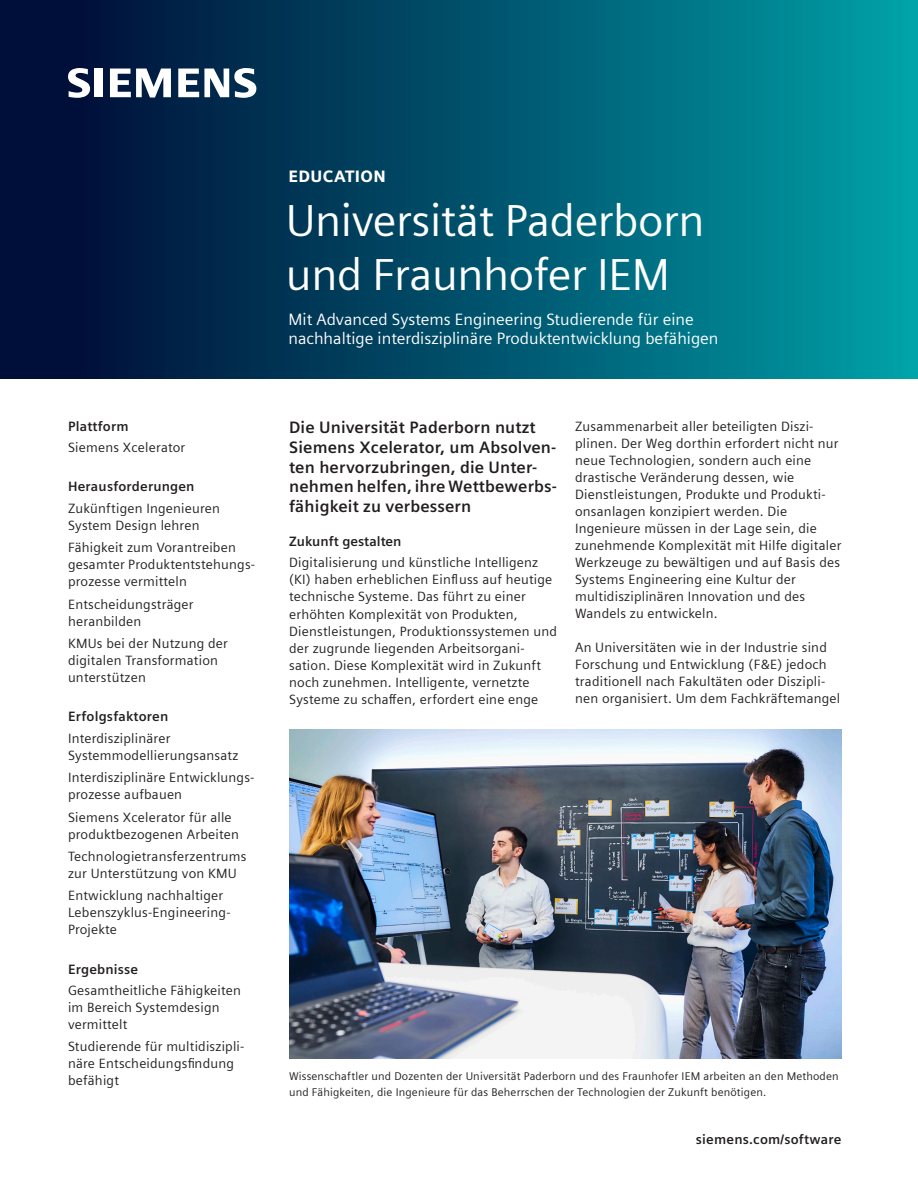
<style>
.page{position:relative;width:918px;height:1188px;background:#fff}
.page>*{position:absolute;margin:0;border:0;box-sizing:border-box;transform-origin:0 0}
.Cover_Headline_-_Bus{font:45px/54px "Siemens Sans";letter-spacing:-.01em;color:#fff}
.Body_lead-in_text{font:700 16.5px/19.8px "Siemens Sans";letter-spacing:.01em;color:#231f20}
.Cover_Subhead{font:16.5px/19.8px "Siemens Sans";color:#fff}
.Industry_top_line{font:900 16.5px "Siemens Sans";letter-spacing:.02em;color:#fff}
.Body_Text{font:13.5px/17px "Siemens Sans";letter-spacing:.015em;color:#231f20}
.Side_bar_text{font:13.5px/17px "Siemens Sans";letter-spacing:.015em;color:#231f20}
.Side_bar_head{font:700 13.5px "Siemens Sans";letter-spacing:.015em;color:#231f20}
.URL_on_cover{font:700 13.5px "Siemens Sans";letter-spacing:.015em;color:#231f20}
.Body_Subhead{font:700 13.5px "Siemens Sans";color:#231f20}
.Caption_7_5pt_3_75mm{font:11.25px/15.9px "Siemens Sans";letter-spacing:.015em;color:#231f20}
</style>
<div class="page">
<div style="left:0;top:0;width:918px;height:378px;background:linear-gradient(to right,#000430,#009fa6)"></div>
<img style="left:289px;top:729px;width:552px;height:330px">
<svg style="left:68px;top:68px;width:35px;height:30px"></svg>
<svg style="left:110px;top:69px;width:61px;height:29px"></svg>
<svg style="left:178px;top:68px;width:78px;height:30px"></svg>
<p class="Side_bar_head" style="left:68px;top:416px;width:62px">Plattform</p>
<p class="Side_bar_text" style="left:68px;top:438px;width:119px">Siemens Xcelerator</p>
<p class="Side_bar_head" style="left:68px;top:476px;width:128px">Herausforderungen</p>
<p class="Side_bar_text" style="left:68px;top:499px;width:153px">Zukünftigen Ingenieuren<br>System Design lehren</p>
<p class="Side_bar_text" style="left:68px;top:538px;width:189px">Fähigkeit zum Vorantreiben gesamter Produktentstehungs&shy;prozesse vermitteln</p>
<p class="Side_bar_text" style="left:68px;top:595px;width:127px">Entscheidungsträger heranbilden</p>
<p class="Side_bar_text" style="left:68px;top:634px;width:161px">KMUs bei der Nutzung der digitalen Transformation unterstützen</p>
<p class="Side_bar_head" style="left:68px;top:706px;width:102px">Erfolgsfaktoren</p>
<p class="Side_bar_text" style="left:68px;top:729px;width:172px">Interdisziplinärer<br>Systemmodellierungsansatz</p>
<p class="Side_bar_text" style="left:68px;top:768px;width:188px">Interdisziplinäre Entwicklungs&shy;prozesse aufbauen</p>
<p class="Side_bar_text" style="left:68px;top:807px;width:172px">Siemens Xcelerator für alle produktbezogenen Arbeiten</p>
<p class="Side_bar_text" style="left:68px;top:847px;width:180px">Technologietransferzentrums zur Unterstützung von KMU</p>
<p class="Side_bar_text" style="left:68px;top:886px;width:164px">Entwicklung nachhaltiger<br>Lebenszyklus-Engineering-<br>Projekte</p>
<p class="Side_bar_head" style="left:68px;top:959px;width:72px">Ergebnisse</p>
<p class="Side_bar_text" style="left:68px;top:981px;width:174px">Gesamtheitliche Fähigkeiten im Bereich Systemdesign vermittelt</p>
<p class="Side_bar_text" style="left:68px;top:1037px;width:178px">Studierende für multidiszipli&shy;näre Entscheidungsfindung befähigt</p>
<p class="Industry_top_line" style="left:288px;top:163px;width:99px">EDUCATION</p>
<p class="Cover_Headline_-_Bus" style="left:286px;top:190px;width:420px">Universität Paderborn und Fraunhofer IEM</p>
<p class="Cover_Subhead" style="left:288px;top:308px;width:432px">Mit Advanced Systems Engineering Studierende für eine nachhaltige interdisziplinäre Produktentwicklung befähigen</p>
<p class="Body_lead-in_text" style="left:289px;top:416px;width:269px">Die Universität Paderborn nutzt<br>Siemens Xcelerator, um Absolven&shy;ten hervorzubringen, die Unter&shy;nehmen helfen, ihre Wettbewerbs&shy;fähigkeit zu verbessern</p>
<p class="Body_Subhead" style="left:289px;top:531px;width:114px">Zukunft gestalten</p>
<p class="Body_Text" style="left:289px;top:553px;width:269px">Digitalisierung und künstliche Intelligenz (KI) haben erheblichen Einfluss auf heutige technische Systeme. Das führt zu einer erhöhten Komplexität von Produkten, Dienstleistungen, Produktionssystemen und der zugrunde liegenden Arbeitsorgani&shy;sation. Diese Komplexität wird in Zukunft noch zunehmen. Intelligente, vernetzte Systeme zu schaffen, erfordert eine enge</p>
<p class="Body_Text" style="left:575px;top:417px;width:268px">Zusammenarbeit aller beteiligten Diszi&shy;plinen. Der Weg dorthin erfordert nicht nur neue Technologien, sondern auch eine drastische Veränderung dessen, wie Dienstleistungen, Produkte und Produkti&shy;onsanlagen konzipiert werden. Die Ingenieure müssen in der Lage sein, die zunehmende Komplexität mit Hilfe digitaler Werkzeuge zu bewältigen und auf Basis des Systems Engineering eine Kultur der multidisziplinären Innovation und des Wandels zu entwickeln.</p>
<p class="Body_Text" style="left:575px;top:638px;width:267px">An Universitäten wie in der Industrie sind Forschung und Entwicklung (F&amp;E) jedoch traditionell nach Fakultäten oder Diszipli&shy;nen organisiert. Um dem Fachkräftemangel</p>
<p class="Caption_7_5pt_3_75mm" style="left:289px;top:1067px;width:551px">Wissenschaftler und Dozenten der Universität Paderborn und des Fraunhofer IEM arbeiten an den Methoden und Fähigkeiten, die Ingenieure für das Beherrschen der Technologien der Zukunft benötigen.</p>
<p class="URL_on_cover" style="left:696px;top:1129px;width:147px">siemens.com/software</p>
</div>
